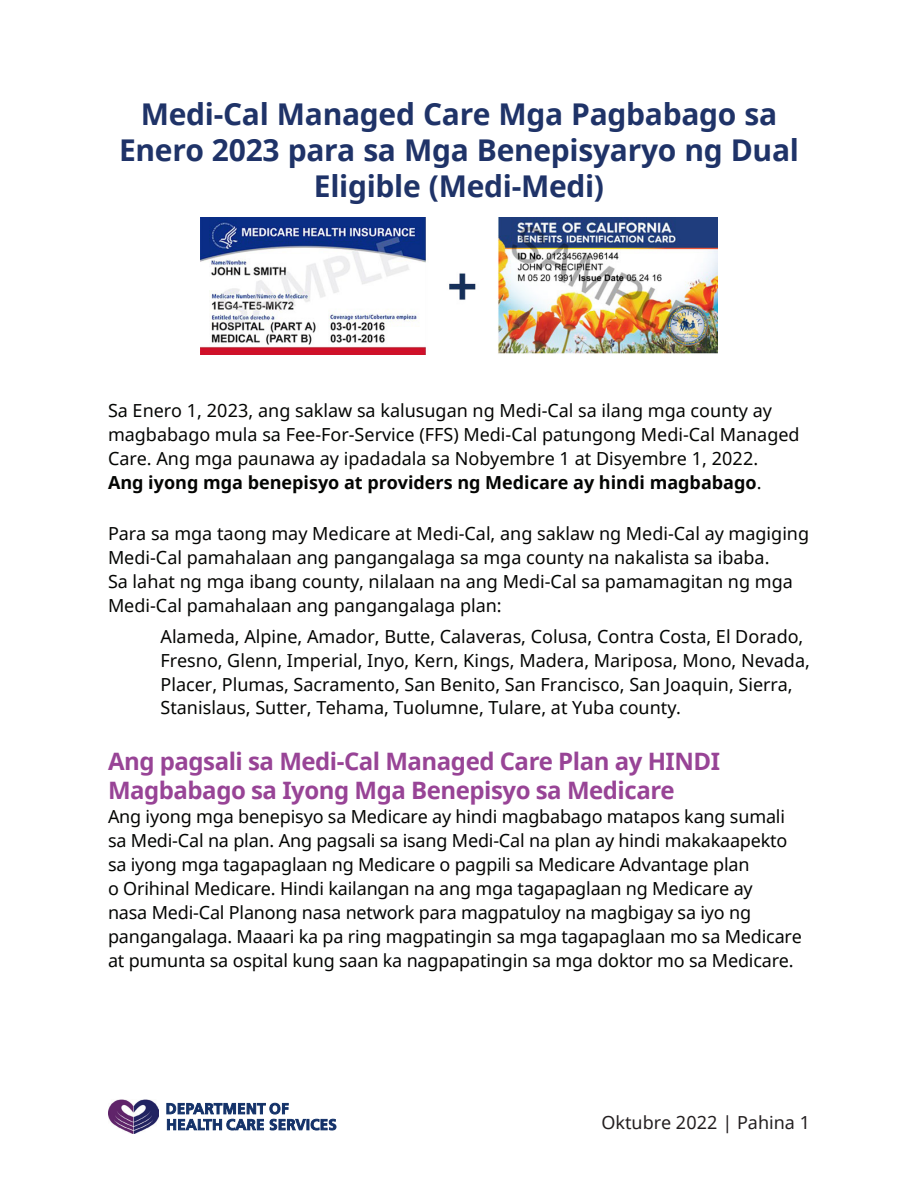
<style>
.page{position:relative;width:918px;height:1188px;background:#fff}
.page>*{position:absolute;margin:0;border:0;box-sizing:border-box;transform-origin:0 0}
.t1{font:700 30px/36px "Noto Sans";letter-spacing:-.01em;color:#1f3368;text-align:center}
.t2{font:700 24px/28.8px "Noto Sans";letter-spacing:-.02em;color:#984496}
.t3{font:18px/24px "Noto Sans";color:#040503}
.t4{font:18px "Noto Sans";color:#231f20}
.s1{font-weight:700}
</style>
<div class="page">
<img style="left:108px;top:1099px;width:51px;height:35px">
<svg style="left:166px;top:1102px;width:171px;height:29px"></svg>
<img style="left:201px;top:218px;width:516px;height:137px">
<h1 class="t1" style="left:119px;top:95px;width:681px">Medi-Cal Managed Care Mga Pagbabago sa<br>Enero 2023 para sa Mga Benepisyaryo ng Dual<br>Eligible (Medi-Medi)</h1>
<p class="t3" style="left:108px;top:398px;width:693px">Sa Enero 1, 2023, ang saklaw sa kalusugan ng Medi-Cal sa ilang mga county ay magbabago mula sa Fee-For-Service (FFS) Medi-Cal patungong Medi-Cal Managed Care. Ang mga paunawa ay ipadadala sa Nobyembre 1 at Disyembre 1, 2022.<br><span class="s1">Ang iyong mga benepisyo at providers ng Medicare ay hindi magbabago</span>.</p>
<p class="t3" style="left:108px;top:521px;width:703px">Para sa mga taong may Medicare at Medi-Cal, ang saklaw ng Medi-Cal ay magiging Medi-Cal pamahalaan ang pangangalaga sa mga county na nakalista sa ibaba.<br>Sa lahat ng mga ibang county, nilalaan na ang Medi-Cal sa pamamagitan ng mga Medi-Cal pamahalaan ang pangangalaga plan:</p>
<p class="t3" style="left:161px;top:624px;width:651px">Alameda, Alpine, Amador, Butte, Calaveras, Colusa, Contra Costa, El Dorado, Fresno, Glenn, Imperial, Inyo, Kern, Kings, Madera, Mariposa, Mono, Nevada, Placer, Plumas, Sacramento, San Benito, San Francisco, San Joaquin, Sierra, Stanislaus, Sutter, Tehama, Tuolumne, Tulare, at Yuba county.</p>
<h2 class="t2" style="left:108px;top:747px;width:614px">Ang pagsali sa Medi-Cal Managed Care Plan ay HINDI<br>Magbabago sa Iyong Mga Benepisyo sa Medicare</h2>
<p class="t3" style="left:108px;top:804px;width:695px">Ang iyong mga benepisyo sa Medicare ay hindi magbabago matapos kang sumali sa Medi-Cal na plan. Ang pagsali sa isang Medi-Cal na plan ay hindi makakaapekto sa iyong mga tagapaglaan ng Medicare o pagpili sa Medicare Advantage plan<br>o Orihinal Medicare. Hindi kailangan na ang mga tagapaglaan ng Medicare ay<br>nasa Medi-Cal Planong nasa network para magpatuloy na magbigay sa iyo ng pangangalaga. Maaari ka pa ring magpatingin sa mga tagapaglaan mo sa Medicare at pumunta sa ospital kung saan ka nagpapatingin sa mga doktor mo sa Medicare.</p>
<p class="t4" style="left:601px;top:1111px;width:210px">Oktubre 2022 | Pahina 1</p>
</div>
